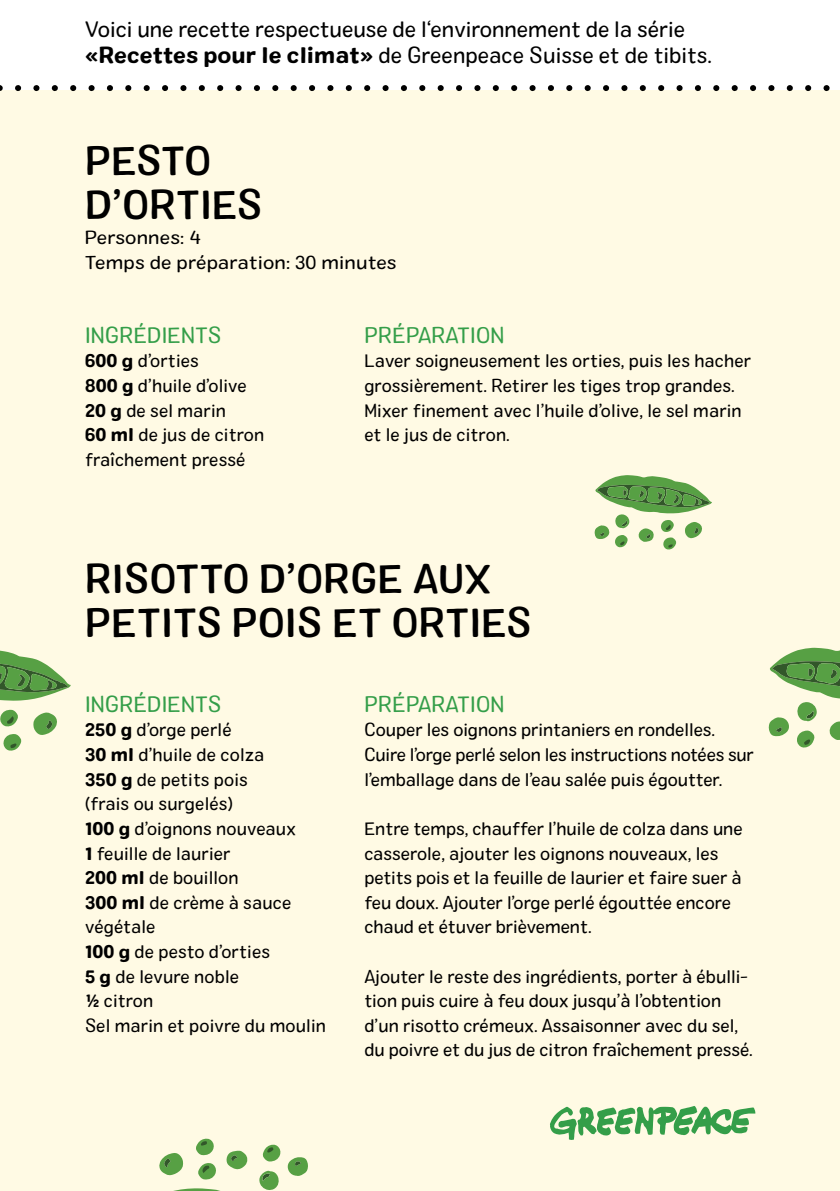
<style>
.page{position:relative;width:840px;height:1191px;background:#fff}
.page>*{position:absolute;margin:0;border:0;box-sizing:border-box;transform-origin:0 0}
.t1{font:40px/44px "Colby St Med";letter-spacing:.01em;color:#000}
.t2{font:22px/26.4px "Colby St Reg";color:#000}
.t3{font:22px "Colby St Reg";letter-spacing:.01em;color:#349e49}
.t4{font:18.6px/24.6px "Colby St Reg";letter-spacing:.01em;color:#000;scale:1.09 1}
.t5{font:18px/24.6px "Colby St Reg";color:#000}
.s1{font-family:"Colby St Bld"}
</style>
<div class="page">
<div style="left:0;top:91px;width:839px;height:1100px;background:#fffae4"></div>
<svg style="left:33px;top:712px;width:24px;height:23px"></svg>
<svg style="left:0;top:709px;width:18px;height:18px"></svg>
<svg style="left:3px;top:734px;width:18px;height:17px"></svg>
<svg style="left:0;top:650px;width:71px;height:51px"></svg>
<svg style="left:768px;top:647px;width:72px;height:101px"></svg>
<svg style="left:159px;top:1138px;width:149px;height:53px"></svg>
<svg style="left:594px;top:475px;width:117px;height:75px"></svg>
<svg style="left:550px;top:1106px;width:205px;height:34px"></svg>
<svg style="left:0;top:85px;width:840px;height:6px"></svg>
<p class="t2" style="left:85px;top:15px;width:628px">Voici une recette respectueuse de l‘environnement de la série <span class="s1">«Recettes pour le climat»</span> de Greenpeace Suisse et de tibits.</p>
<h1 class="t1" style="left:85px;top:139px;width:179px">PESTO<br>D’ORTIES</h1>
<p class="t4" style="left:85px;top:225px;width:287px">Personnes: 4<br>Temps de préparation: 30 minutes</p>
<p class="t3" style="left:85px;top:321px;width:138px">INGRÉDIENTS</p>
<p class="t5" style="left:85px;top:348px;width:180px"><span class="s1">600 g</span> d’orties<br><span class="s1">800 g</span> d’huile d’olive<br><span class="s1">20 g</span> de sel marin<br><span class="s1">60 ml</span> de jus de citron fraîchement pressé</p>
<p class="t3" style="left:364px;top:321px;width:141px">PRÉPARATION</p>
<p class="t5" style="left:364px;top:348px;width:388px">Laver soigneusement les orties, puis les hacher grossièrement. Retirer les tiges trop grandes.<br>Mixer finement avec l’huile d’olive, le sel marin et le jus de citron.</p>
<h1 class="t1" style="left:85px;top:557px;width:448px">RISOTTO D’ORGE AUX<br>PETITS POIS ET ORTIES</h1>
<p class="t3" style="left:85px;top:690px;width:138px">INGRÉDIENTS</p>
<p class="t5" style="left:85px;top:717px;width:242px"><span class="s1">250 g</span> d’orge perlé<br><span class="s1">30 ml</span> d’huile de colza<br><span class="s1">350 g</span> de petits pois<br>(frais ou surgelés)<br><span class="s1">100 g</span> d’oignons nouveaux<br><span class="s1">1</span> feuille de laurier<br><span class="s1">200 ml</span> de bouillon<br><span class="s1">300 ml</span> de crème à sauce végétale<br><span class="s1">100 g</span> de pesto d’orties<br><span class="s1">5 g</span> de levure noble<br><span class="s1">½</span> citron<br>Sel marin et poivre du moulin</p>
<p class="t3" style="left:364px;top:690px;width:141px">PRÉPARATION</p>
<p class="t5" style="left:364px;top:717px;width:391px">Couper les oignons printaniers en rondelles.<br>Cuire l’orge perlé selon les instructions notées sur l’emballage dans de l’eau salée puis égoutter.</p>
<p class="t5" style="left:364px;top:816px;width:379px">Entre temps, chauffer l’huile de colza dans une casserole, ajouter les oignons nouveaux, les petits pois et la feuille de laurier et faire suer à feu doux. Ajouter l’orge perlé égouttée encore chaud et étuver brièvement.</p>
<p class="t5" style="left:364px;top:963px;width:390px">Ajouter le reste des ingrédients, porter à ébulli&shy;tion puis cuire à feu doux jusqu’à l’obtention d’un risotto crémeux. Assaisonner avec du sel, du poivre et du jus de citron fraîchement pressé.</p>
</div>
